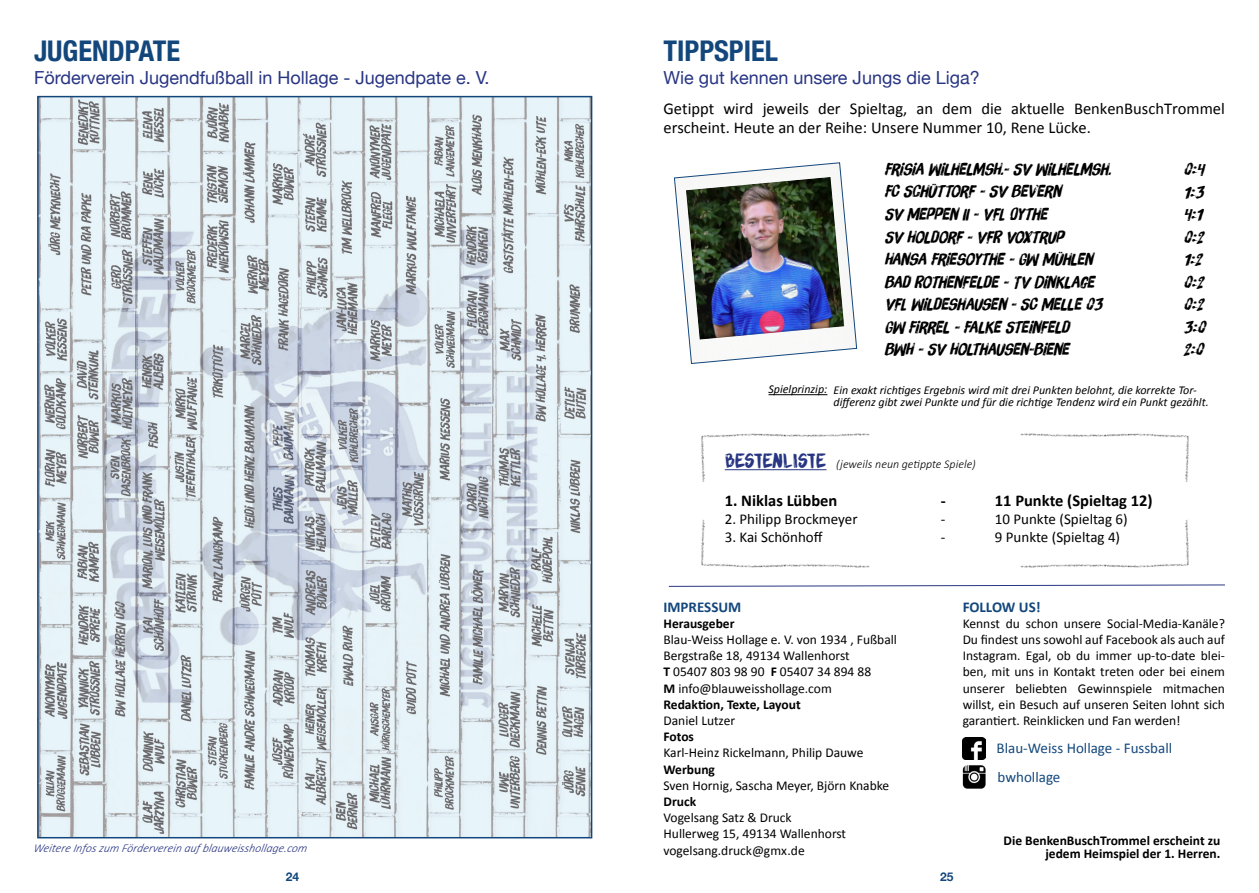
<style>
.page{position:relative;width:1259px;height:893px;background:#fff}
.page>*{position:absolute;margin:0;border:0;box-sizing:border-box;transform-origin:0 0}
.t1{font:700 condensed 28.5px "Helvetica Neue";color:#13477c}
.t2{font:18px "Helvetica Neue";color:#283583}
.t3{font:16.5px/22.5px "Brush Up Too W01";color:#000}
.t4{font:16.5px/19.8px "Calibri";color:#000}
.t5{font:700 16.5px "Calibri";color:#000}
.t6{font:15px "Calibri";color:#000}
.t7{font:15px/28.2px "Calibri";color:#13477c}
.t8{font:700 15px "Calibri";color:#13477c}
.t9{font:13.5px/16.2px "Calibri";color:#000}
.t10{font:700 13.5px/13.5px "Calibri";color:#000;text-align:right}
.t11{font:italic 12px/12px "Calibri";color:#000}
.t12{font:italic 300 12px "Calibri";color:#283583}
.t13{font:italic 300 12px "Calibri";color:#000}
.t14{font:700 12px "Helvetica Neue";color:#13477c}
.t15{font:700 12px "Helvetica Neue";color:#16477c}
.s1{font-family:"DK Sensory Overload";font-weight:400;font-style:normal;font-size:18px;color:#283583}
.s2{font-weight:700}
</style>
<div class="page">
<svg style="left:668px;top:584px;width:557px;height:3px"></svg>
<img style="left:963px;top:738px;width:22px;height:21px">
<img style="left:962px;top:765px;width:24px;height:23px">
<img style="left:40px;top:99px;width:549px;height:736px">
<img style="left:674px;top:162px;width:183px;height:202px">
<img style="left:701px;top:433px;width:169px;height:49px">
<img style="left:701px;top:520px;width:169px;height:48px">
<img style="left:1020px;top:433px;width:169px;height:49px">
<img style="left:1020px;top:520px;width:169px;height:48px">
<hr style="left:768px;top:394px;width:59px;height:1px;background:#000">
<hr style="left:725px;top:469px;width:101px;height:1px;background:#283583">
<h1 class="t1" style="left:34px;top:28px;width:148px">JUGENDPATE</h1>
<h2 class="t2" style="left:34px;top:65px;width:457px">Förderverein Jugendfußball in Hollage - Jugendpate e. V.</h2>
<p class="t12" style="left:33px;top:840px;width:278px">Weitere Infoszum Förderverein auf blauweisshollage.com</p>
<h1 class="t1" style="left:663px;top:28px;width:116px">TIPPSPIEL</h1>
<h2 class="t2" style="left:663px;top:65px;width:318px">Wie gut kennen unsere Jungs die Liga?</h2>
<p class="t4" style="left:663px;top:97px;width:563px">Getippt wird jeweils der Spieltag, an dem die aktuelle BenkenBuschTrommel erscheint. Heute an der Reihe: Unsere Nummer 10, Rene Lücke.</p>
<p class="t3" style="left:884px;top:158px;width:228px">FRISIA WILHELMSH.- SV WILHELMSH.<br>FC SCHÜTTORF - SV BEVERN<br>SV MEPPEN II - VFL OYTHE<br>SV HOLDORF - VFR VOXTRUP<br>HANSA FRIESOYTHE - GW MÜHLEN<br>BAD ROTHENFELDE - TV DINKLAGE<br>VFL WILDESHAUSEN - SC MELLE 03<br>GW FIRREL - FALKE STEINFELD<br>BWH - SV HOLTHAUSEN-BIENE</p>
<p class="t3" style="left:1183px;top:158px;width:23px">0:4<br>1:3<br>4:1<br>0:2<br>1:2<br>0:2<br>0:2<br>3:0<br>2:0</p>
<p class="t11" style="left:833px;top:384px;width:376px">Ein exakt richtiges Ergebnis wird mit drei Punkten belohnt, die korrekte Tor&shy;differenz gibt zwei Punkte und für die richtige Tendenz wird ein Punkt gezählt.</p>
<p class="t11" style="left:768px;top:383px;width:60px">Spielprinzip:</p>
<p class="t13" style="left:725px;top:457px;width:253px"><span class="s1">BESTENLISTE</span> (jeweils neun getippte Spiele)</p>
<p class="t5" style="left:725px;top:489px;width:114px">1. Niklas Lübben</p>
<p class="t5" style="left:941px;top:489px;width:7px">-</p>
<p class="t5" style="left:995px;top:489px;width:159px">11 Punkte (Spieltag 12)</p>
<p class="t6" style="left:725px;top:509px;width:134px">2. Philipp Brockmeyer</p>
<p class="t6" style="left:941px;top:509px;width:6px">-</p>
<p class="t6" style="left:995px;top:509px;width:134px">10 Punkte (Spieltag 6)</p>
<p class="t6" style="left:725px;top:527px;width:99px">3. Kai Schönhoff</p>
<p class="t6" style="left:941px;top:527px;width:6px">-</p>
<p class="t6" style="left:995px;top:527px;width:127px">9 Punkte (Spieltag 4)</p>
<p class="t8" style="left:663px;top:596px;width:79px">IMPRESSUM</p>
<p class="t10" style="left:663px;top:616px;width:72px">Herausgeber</p>
<p class="t9" style="left:663px;top:631px;width:235px">Blau-Weiss Hollage e. V. von 1934 , Fußball<br>Bergstraße 18, 49134 Wallenhorst<br><span class="s2">T</span> 05407 803 98 90 <span class="s2">F</span> 05407 34 894 88<br><span class="s2">M</span> info@blauweisshollage.com<br><span class="s2">Redaktion, Texte, Layout</span></p>
<p class="t9" style="left:663px;top:712px;width:73px">Daniel Lutzer</p>
<p class="t10" style="left:663px;top:729px;width:32px">Fotos</p>
<p class="t9" style="left:663px;top:744px;width:202px">Karl-Heinz Rickelmann, Philip Dauwe</p>
<p class="t10" style="left:663px;top:762px;width:53px">Werbung</p>
<p class="t9" style="left:663px;top:777px;width:227px">Sven Hornig, Sascha Meyer, Björn Knabke</p>
<p class="t10" style="left:663px;top:794px;width:34px">Druck</p>
<p class="t9" style="left:663px;top:809px;width:184px">Vogelsang Satz &amp; Druck<br>Hullerweg 15, 49134 Wallenhorst vogelsang.druck@gmx.de</p>
<p class="t8" style="left:962px;top:596px;width:80px">FOLLOW US!</p>
<p class="t9" style="left:962px;top:615px;width:264px;text-align:justify">Kennst du schon unsere Social-Media-Kanäle?<br>Du findest uns sowohl auf Facebook als auch auf Instagram. Egal, ob du immer up-to-date blei&shy;ben, mit uns in Kontakt treten oder bei einem unserer beliebten Gewinnspiele mitmachen willst, ein Besuch auf unseren Seiten lohnt sich garantiert. Reinklicken und Fan werden!</p>
<p class="t7" style="left:996px;top:734px;width:177px">Blau-Weiss Hollage - Fussball bwhollage</p>
<p class="t10" style="left:1003px;top:833px;width:218px">Die BenkenBuschTrommel erscheint zu jedem Heimspiel der 1. Herren.</p>
<p class="t14" style="left:286px;top:867px;width:15px">24</p>
<p class="t15" style="left:940px;top:867px;width:15px">25</p>
</div>
